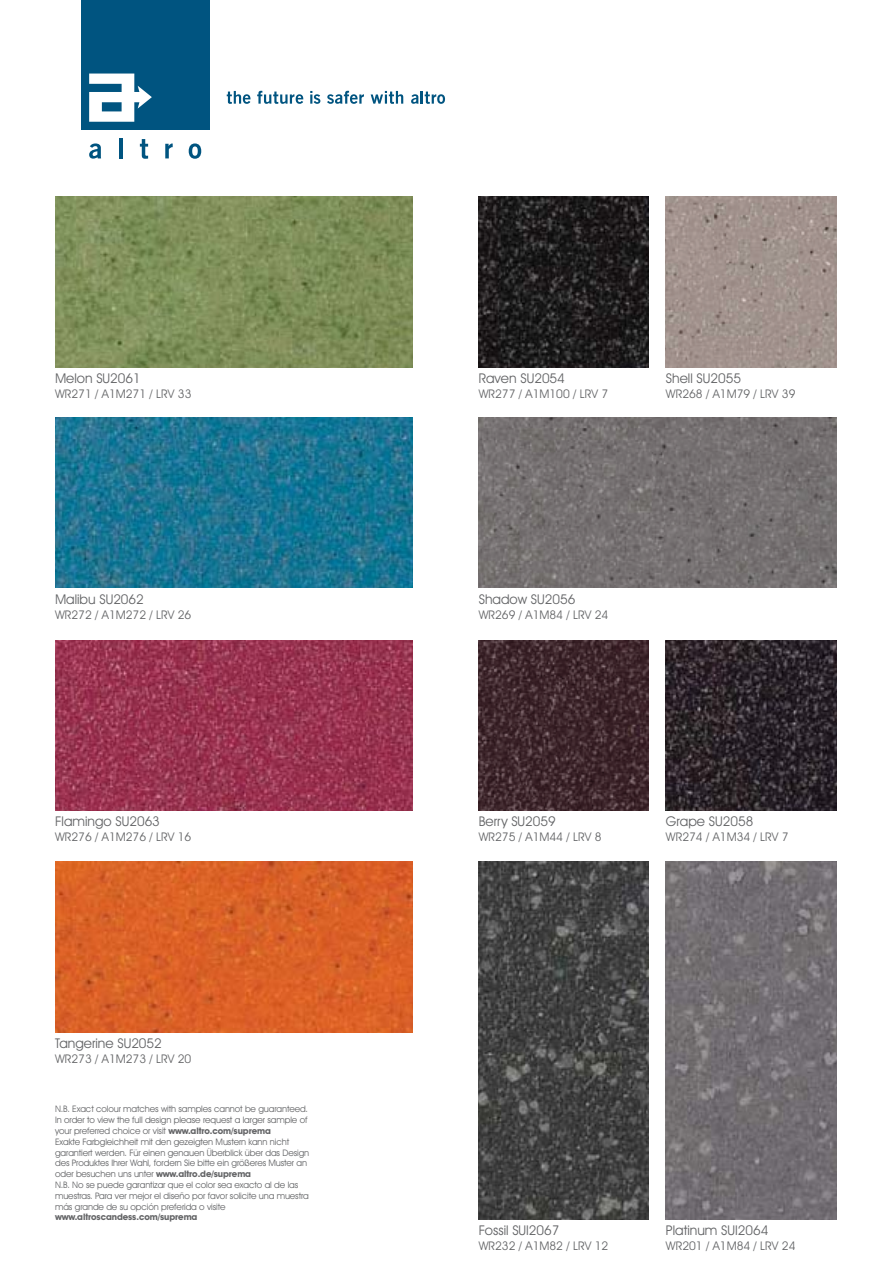
<style>
.page{position:relative;width:893px;height:1263px;background:#fff}
.page>*{position:absolute;margin:0;border:0;box-sizing:border-box;transform-origin:0 0}
.t1{font:13.5px "Avant Garde IT Cby BT";color:#636466}
.t2{font:12px "Avant Garde IT Cby BT";color:#636466}
.t3{font:9px/10.8px "Avant Garde IT Cby BT";letter-spacing:-.01em;color:#636466}
.t4{font:700 9px "Avant Garde IT Cby BT";letter-spacing:-.01em;color:#636466}
.s1{font-weight:700}
</style>
<div class="page">
<img style="left:479px;top:418px;width:357px;height:170px">
<img style="left:479px;top:197px;width:170px;height:170px">
<img style="left:666px;top:197px;width:170px;height:170px">
<img style="left:55px;top:197px;width:357px;height:170px">
<img style="left:55px;top:418px;width:357px;height:170px">
<img style="left:55px;top:640px;width:357px;height:170px">
<img style="left:479px;top:640px;width:170px;height:170px">
<img style="left:666px;top:640px;width:170px;height:170px">
<img style="left:55px;top:862px;width:357px;height:170px">
<img style="left:479px;top:862px;width:170px;height:357px">
<img style="left:666px;top:862px;width:170px;height:357px">
<div style="left:81px;top:0;width:128px;height:130px;background:#005480"></div>
<svg style="left:227px;top:91px;width:23px;height:13px"></svg>
<svg style="left:257px;top:91px;width:46px;height:13px"></svg>
<svg style="left:310px;top:91px;width:10px;height:13px"></svg>
<svg style="left:327px;top:91px;width:37px;height:13px"></svg>
<svg style="left:370px;top:91px;width:33px;height:13px"></svg>
<svg style="left:411px;top:91px;width:34px;height:13px"></svg>
<svg style="left:89px;top:143px;width:12px;height:16px"></svg>
<hr style="left:119px;top:138px;width:4px;height:20px;background:#005480">
<svg style="left:140px;top:139px;width:8px;height:20px"></svg>
<svg style="left:165px;top:144px;width:8px;height:14px"></svg>
<svg style="left:189px;top:143px;width:12px;height:16px"></svg>
<svg style="left:89px;top:74px;width:63px;height:48px"></svg>
<h1 class="t1" style="left:55px;top:373px;width:87px">Melon SU2061</h1>
<h2 class="t2" style="left:55px;top:390px;width:138px">WR271 / A1M271 / LRV 33</h2>
<h1 class="t1" style="left:55px;top:594px;width:90px">Malibu SU2062</h1>
<h2 class="t2" style="left:55px;top:610px;width:138px">WR272 / A1M272 / LRV 26</h2>
<h1 class="t1" style="left:55px;top:817px;width:106px">Flamingo SU2063</h1>
<h2 class="t2" style="left:55px;top:833px;width:138px">WR276 / A1M276 / LRV 16</h2>
<h1 class="t1" style="left:55px;top:1038px;width:108px">Tangerine SU2052</h1>
<h2 class="t2" style="left:55px;top:1055px;width:138px">WR273 / A1M273 / LRV 20</h2>
<p class="t3" style="left:55px;top:1105px;width:256px">N.B. Exact colour matches with samples cannot be guaranteed.<br>In order to view the full design please request a larger sample of your preferred choice or visit <span class="s1">www.altro.com/suprema<br></span>Exakte Farbgleichheit mit den gezeigten Mustern kann nicht garantiert werden. Für einen genauen Überblick über das Design des Produktes Ihrer Wahl, fordern Sie bitte ein größeres Muster an oder besuchen uns unter <span class="s1">www.altro.de/suprema<br></span>N.B. No se puede garantizar que el color sea exacto al de las muestras. Para ver mejor el diseño por favor solicite una muestra más grande de su opción preferida o visite</p>
<p class="t4" style="left:55px;top:1214px;width:144px">www.altroscandess.com/suprema</p>
<h1 class="t1" style="left:479px;top:373px;width:88px">Raven SU2054</h1>
<h2 class="t2" style="left:479px;top:390px;width:131px">WR277 / A1M100 / LRV 7</h2>
<h1 class="t1" style="left:666px;top:373px;width:77px">Shell SU2055</h1>
<h2 class="t2" style="left:666px;top:390px;width:131px">WR268 / A1M79 / LRV 39</h2>
<h1 class="t1" style="left:479px;top:594px;width:98px">Shadow SU2056</h1>
<h2 class="t2" style="left:479px;top:610px;width:131px">WR269 / A1M84 / LRV 24</h2>
<h1 class="t1" style="left:479px;top:817px;width:78px">Berry SU2059</h1>
<h2 class="t2" style="left:479px;top:833px;width:124px">WR275 / A1M44 / LRV 8</h2>
<h1 class="t1" style="left:666px;top:817px;width:89px">Grape SU2058</h1>
<h2 class="t2" style="left:666px;top:833px;width:124px">WR274 / A1M34 / LRV 7</h2>
<h1 class="t1" style="left:479px;top:1225px;width:82px">Fossil SUI2067</h1>
<h2 class="t2" style="left:479px;top:1242px;width:131px">WR232 / A1M82 / LRV 12</h2>
<h1 class="t1" style="left:666px;top:1225px;width:104px">Platinum SUI2064</h1>
<h2 class="t2" style="left:666px;top:1242px;width:131px">WR201 / A1M84 / LRV 24</h2>
</div>
